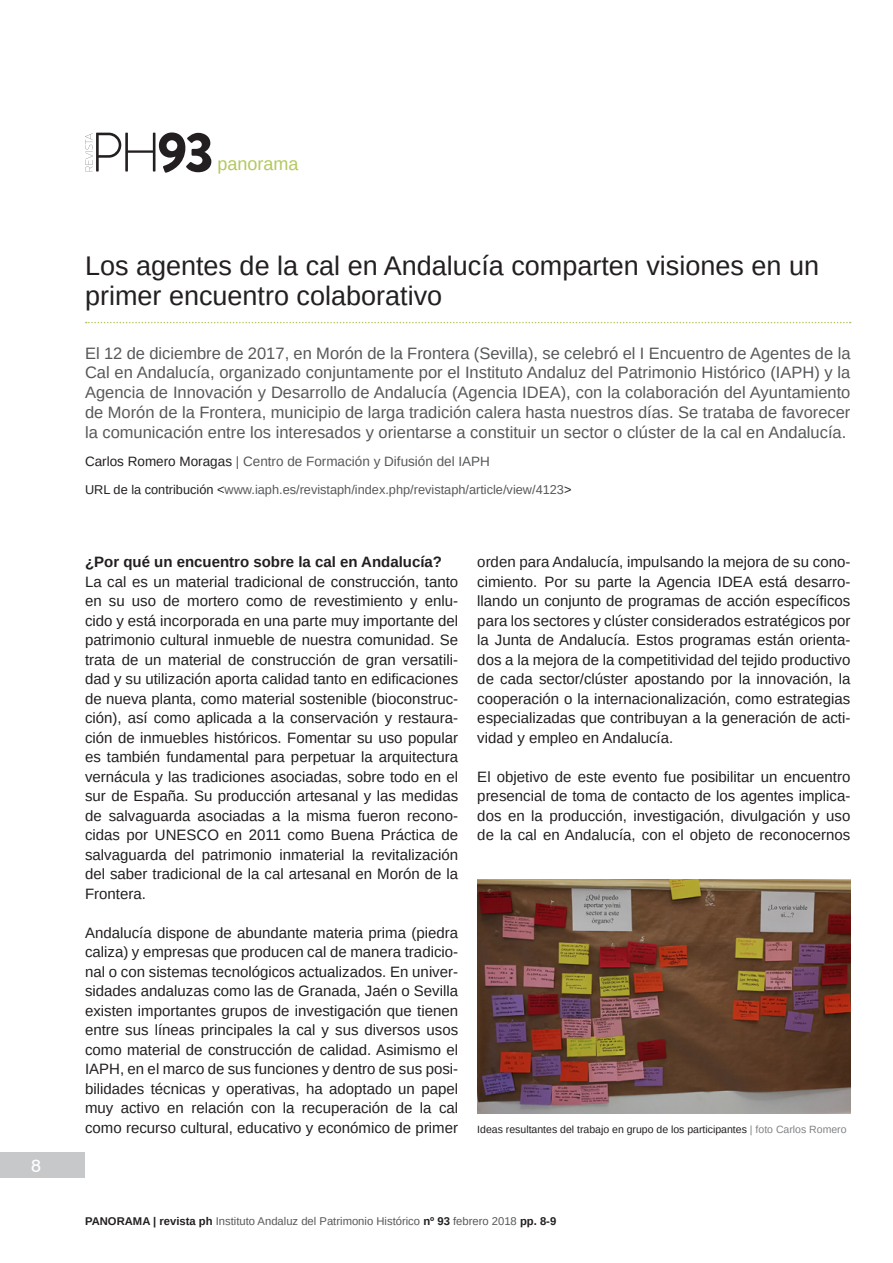
<style>
.page{position:relative;width:893px;height:1263px;background:#fff}
.page>*{position:absolute;margin:0;border:0;box-sizing:border-box;transform-origin:0 0}
.t1{font:900 56.4px "Brandon Grotesque";color:#231f20}
.Noticia_título{font:27px/30px "Arimo";color:#231f20}
.t2{font:18px "Arimo";color:#b3c85f}
.t3{font:18px "Swiss 721 BT";color:#fff}
.Noticia_presentación{font:16.5px/19.8px "Arimo";color:#57585a;text-align:justify}
.t4{font:15px/19.5px "Arimo";color:#231f20;text-align:justify}
.Rango_3{font:700 15px "Arimo";color:#231f20}
.Autor{font:13.5px "Arimo";color:#57585a}
.URL_articulo{font:12.75px "Arimo";color:#57585a}
.t5{font:11.25px "Arimo";color:#57585a}
.Pie_de_Foto{font:10.5px "Arimo";color:#231f20}
.s1{color:#231f20}
.s2{color:#808285}
.s3{font-weight:700;color:#231f20}
</style>
<div class="page">
<div style="left:0;top:1152px;width:85px;height:26px;background:#c7c8ca"></div>
<svg style="left:85px;top:133px;width:70px;height:39px"></svg>
<svg style="left:86px;top:322px;width:765px;height:1px"></svg>
<img style="left:477px;top:879px;width:373px;height:234px">
<p class="t3" style="left:31px;top:1154px;width:11px">8</p>
<h1 class="t1" style="left:157px;top:112px;width:58px">93</h1>
<p class="t2" style="left:218px;top:153px;width:83px">panorama</p>
<p class="Noticia_título" style="left:85px;top:251px;width:735px">Los agentes de la cal en Andalucía comparten visiones en un primer encuentro colaborativo</p>
<p class="Noticia_presentación" style="left:85px;top:343px;width:767px">El 12 de diciembre de 2017, en Morón de la Frontera (Sevilla), se celebró el I Encuentro de Agentes de la Cal en Andalucía, organizado conjuntamente por el Instituto Andaluz del Patrimonio Histórico (IAPH) y la Agencia de Innovación y Desarrollo de Andalucía (Agencia IDEA), con la colaboración del Ayuntamiento de Morón de la Frontera, municipio de larga tradición calera hasta nuestros días. Se trataba de favorecer la comunicación entre los interesados y orientarse a constituir un sector o clúster de la cal en Andalucía.</p>
<p class="Autor" style="left:85px;top:453px;width:406px"><span class="s1">Carlos Romero Moragas</span> | Centro de Formación y Difusión del IAPH</p>
<p class="URL_articulo" style="left:85px;top:481px;width:488px"><span class="s1">URL de la contribución &lt;</span>www.iaph.es/revistaph/index.php/revistaph/article/view/4123<span class="s1">&gt;</span></p>
<p class="Rango_3" style="left:85px;top:552px;width:359px">¿Por qué un encuentro sobre la cal en Andalucía?</p>
<p class="t4" style="left:85px;top:572px;width:375px">La cal es un material tradicional de construcción, tanto en su uso de mortero como de revestimiento y enlu&shy;cido y está incorporada en una parte muy importante del patrimonio cultural inmueble de nuestra comunidad. Se trata de un material de construcción de gran versatili&shy;dad y su utilización aporta calidad tanto en edificaciones de nueva planta, como material sostenible (bioconstruc&shy;ción), así como aplicada a la conservación y restaura&shy;ción de inmuebles históricos. Fomentar su uso popular es también fundamental para perpetuar la arquitectura vernácula y las tradiciones asociadas, sobre todo en el sur de España. Su producción artesanal y las medidas de salvaguarda asociadas a la misma fueron recono&shy;cidas por UNESCO en 2011 como Buena Práctica de salvaguarda del patrimonio inmaterial la revitalización del saber tradicional de la cal artesanal en Morón de la Frontera.</p>
<p class="t4" style="left:85px;top:923px;width:375px">Andalucía dispone de abundante materia prima (piedra caliza) y empresas que producen cal de manera tradicio&shy;nal o con sistemas tecnológicos actualizados. En univer&shy;sidades andaluzas como las de Granada, Jaén o Sevilla existen importantes grupos de investigación que tienen entre sus líneas principales la cal y sus diversos usos como material de construcción de calidad. Asimismo el IAPH, en el marco de sus funciones y dentro de sus posi&shy;bilidades técnicas y operativas, ha adoptado un papel muy activo en relación con la recuperación de la cal como recurso cultural, educativo y económico de primer</p>
<p class="t4" style="left:477px;top:552px;width:375px">orden para Andalucía, impulsando la mejora de su cono&shy;cimiento. Por su parte la Agencia IDEA está desarro&shy;llando un conjunto de programas de acción específicos para los sectores y clúster considerados estratégicos por la Junta de Andalucía. Estos programas están orienta&shy;dos a la mejora de la competitividad del tejido productivo de cada sector/clúster apostando por la innovación, la cooperación o la internacionalización, como estrategias especializadas que contribuyan a la generación de acti&shy;vidad y empleo en Andalucía.</p>
<p class="t4" style="left:477px;top:767px;width:375px">El objetivo de este evento fue posibilitar un encuentro presencial de toma de contacto de los agentes implica&shy;dos en la producción, investigación, divulgación y uso de la cal en Andalucía, con el objeto de reconocernos</p>
<p class="Pie_de_Foto" style="left:477px;top:1122px;width:371px">Ideas resultantes del trabajo en grupo de los participantes <span class="s2">| foto Carlos Romero</span></p>
<p class="t5" style="left:85px;top:1213px;width:473px"><span class="s3">PANORAMA | revista ph</span> Instituto Andaluz del Patrimonio Histórico <span class="s3">nº 93</span> febrero 2018 <span class="s3">pp. 8-9</span></p>
</div>
